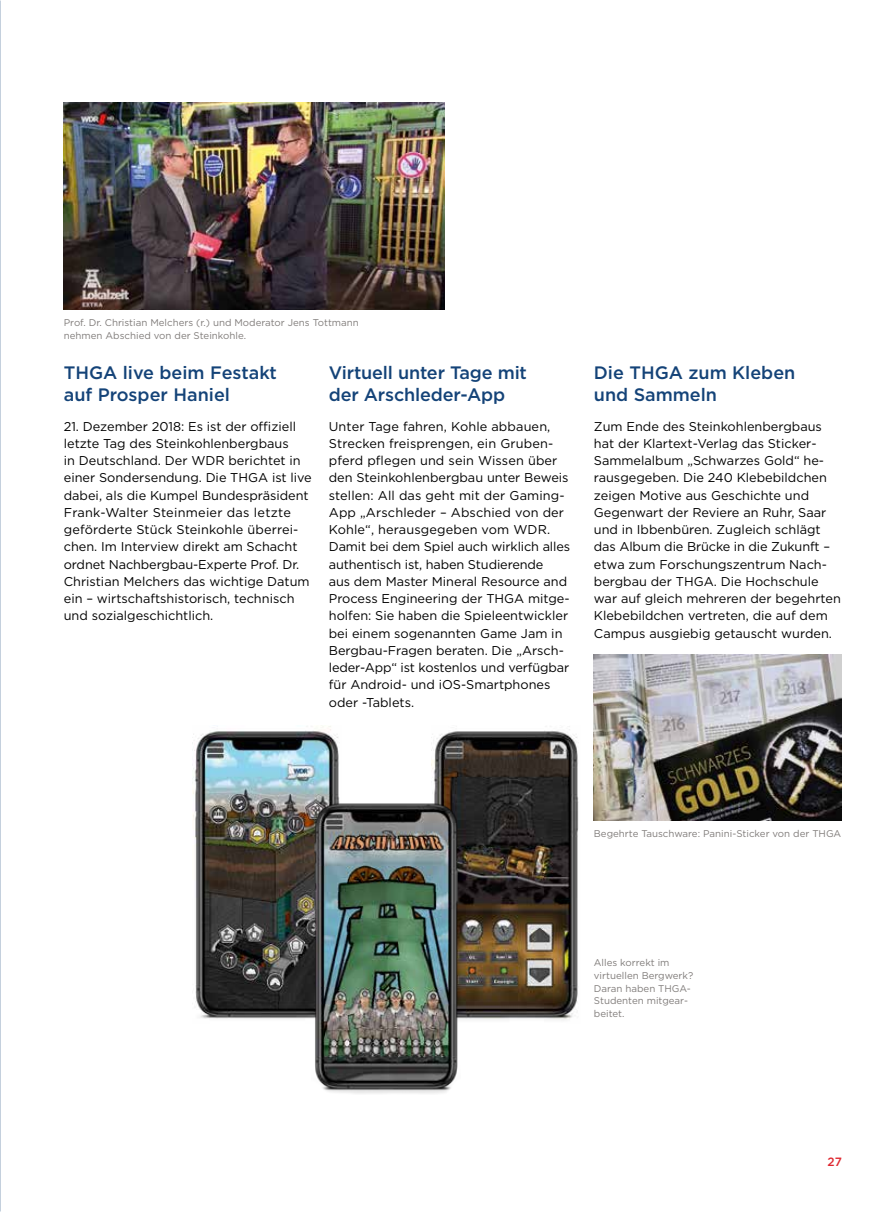
<style>
.page{position:relative;width:893px;height:1212px;background:#fff}
.page>*{position:absolute;margin:0;border:0;box-sizing:border-box;transform-origin:0 0}
.t1{font:500 18px/22.5px "Gotham";color:#144378}
.t2{font:12.75px/17.2px "Gotham";color:#000}
.t3{font:500 12px "Gotham";color:#df2830}
.t4{font:9.75px/12.8px "Gotham";color:#807c7a}
</style>
<div class="page">
<img style="left:64px;top:103px;width:380px;height:207px">
<img style="left:594px;top:655px;width:248px;height:165px">
<img style="left:193px;top:725px;width:147px;height:294px">
<img style="left:431px;top:726px;width:148px;height:294px">
<img style="left:312px;top:797px;width:149px;height:297px">
<p class="t4" style="left:64px;top:316px;width:297px">Prof. Dr. Christian Melchers (r.) und Moderator Jens Tottmann nehmen Abschied von der Steinkohle.</p>
<h1 class="t1" style="left:64px;top:361px;width:215px">THGA live beim Festakt auf Prosper Haniel</h1>
<p class="t2" style="left:64px;top:417px;width:250px">21. Dezember 2018: Es ist der offiziell letzte Tag des Steinkohlenbergbaus<br>in Deutschland. Der WDR berichtet in einer Sondersendung. Die THGA ist live dabei, als die Kumpel Bundespräsident Frank-Walter Steinmeier das letzte geförderte Stück Steinkohle überrei&shy;chen. Im Interview direkt am Schacht ordnet Nachbergbau-Experte Prof. Dr.<br>Christian Melchers das wichtige Datum ein – wirtschaftshistorisch, technisch und sozialgeschichtlich.</p>
<h1 class="t1" style="left:329px;top:361px;width:200px">Virtuell unter Tage mit der Arschleder-App</h1>
<p class="t2" style="left:329px;top:417px;width:243px">Unter Tage fahren, Kohle abbauen, Strecken freisprengen, ein Gruben&shy;pferd pflegen und sein Wissen über den Steinkohlenbergbau unter Beweis stellen: All das geht mit der Gaming-App „Arschleder – Abschied von der Kohle“, herausgegeben vom WDR.<br>Damit bei dem Spiel auch wirklich alles authentisch ist, haben Studierende<br>aus dem Master Mineral Resource and Process Engineering der THGA mitge&shy;holfen: Sie haben die Spieleentwickler bei einem sogenannten Game Jam in Bergbau-Fragen beraten. Die „Arsch&shy;leder-App“ ist kostenlos und verfügbar für Android- und iOS-Smartphones oder -Tablets.</p>
<h1 class="t1" style="left:594px;top:361px;width:203px">Die THGA zum Kleben und Sammeln</h1>
<p class="t2" style="left:594px;top:417px;width:248px">Zum Ende des Steinkohlenbergbaus hat der Klartext-Verlag das Sticker-Sammelalbum „Schwarzes Gold“ he&shy;rausgegeben. Die 240 Klebebildchen zeigen Motive aus Geschichte und Gegenwart der Reviere an Ruhr, Saar und in Ibbenbüren. Zugleich schlägt das Album die Brücke in die Zukunft – etwa zum Forschungszentrum Nach&shy;bergbau der THGA. Die Hochschule war auf gleich mehreren der begehrten Klebebildchen vertreten, die auf dem Campus ausgiebig getauscht wurden.</p>
<p class="t4" style="left:594px;top:826px;width:249px">Begehrte Tauschware: Panini-Sticker von der THGA</p>
<p class="t4" style="left:594px;top:956px;width:101px">Alles korrekt im virtuellen Bergwerk?<br>Daran haben THGA-<br>Studenten mitgear&shy;beitet.</p>
<p class="t3" style="left:827px;top:1154px;width:16px">27</p>
</div>
